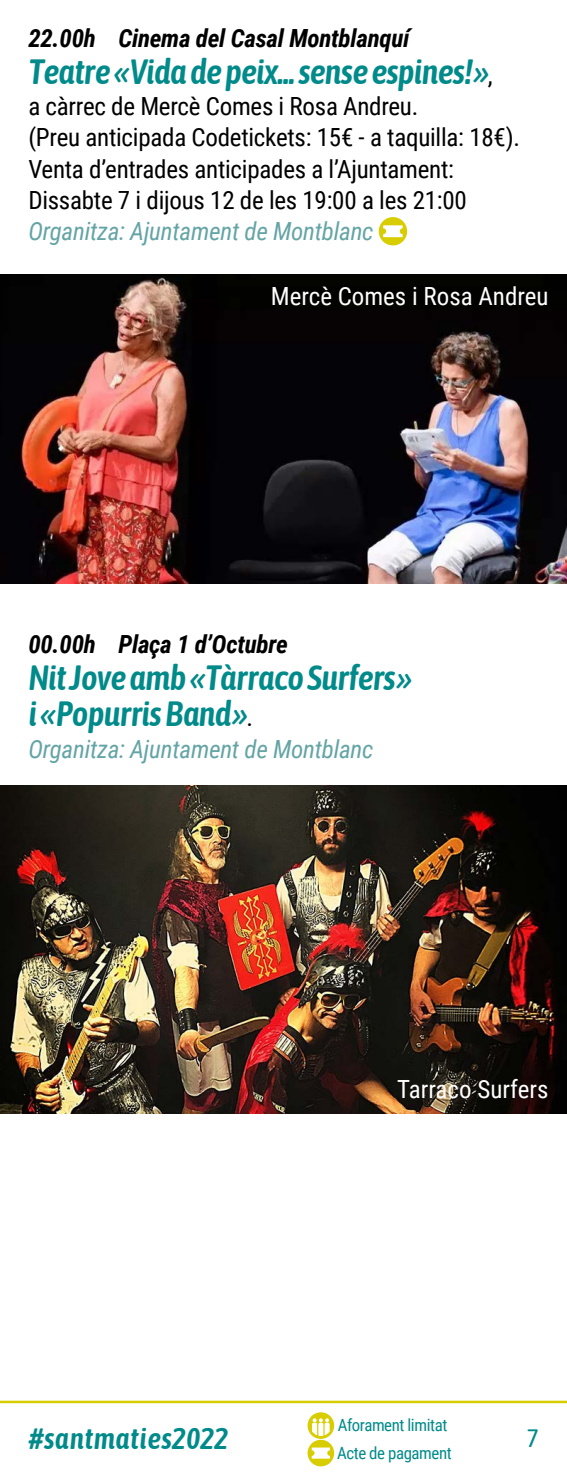
<style>
.page{position:relative;width:567px;height:1475px;background:#fff}
.page>*{position:absolute;margin:0;border:0;box-sizing:border-box;transform-origin:0 0}
.t1{font:italic 600 35px/36.2px "Asap Condensed";letter-spacing:-.025em;color:#008a8a}
.t2{font:italic 600 30px "Asap Condensed";letter-spacing:.01em;color:#008a8a}
.t3{font:25px/31.5px "Roboto Condensed";letter-spacing:-.01em;color:#000}
.t4{font:italic 25px "Roboto Condensed";letter-spacing:-.01em;color:#64a4a5}
.t5{font:italic 700 25px "Roboto Condensed";letter-spacing:-.01em;color:#000}
.t6{font:25px "Roboto Condensed";color:#fff}
.t7{font:25px "Asap Condensed";color:#008a8a}
.t8{font:17px "Roboto Condensed";letter-spacing:-.025em;color:#008a8a}
.s1{font-family:"Roboto Condensed";font-weight:400;font-style:normal;font-size:25px;color:#000}
</style>
<div class="page">
<svg style="left:308px;top:1439px;width:26px;height:26px"></svg>
<svg style="left:312px;top:1447px;width:18px;height:11px"></svg>
<svg style="left:308px;top:1411px;width:26px;height:27px"></svg>
<svg style="left:312px;top:1417px;width:18px;height:18px"></svg>
<hr style="left:0;top:1400px;width:567px;height:2px;background:#d7cd01">
<div style="left:379px;top:217px;width:28px;height:28px;background:#d7cd01;border-radius:50%"></div>
<svg style="left:383px;top:225px;width:20px;height:12px"></svg>
<img style="left:0;top:785px;width:567px;height:328px">
<img style="left:0;top:274px;width:567px;height:309px">
<p class="t5" style="left:28px;top:21px;width:383px">22.00h Cinema del Casal Montblanquí</p>
<h1 class="t1" style="left:28px;top:52px;width:466px">Teatre «Vida de peix... sense espines!»<span class="s1">,</span></h1>
<p class="t3" style="left:28px;top:89px;width:493px">a càrrec de Mercè Comes i Rosa Andreu.<br>(Preu anticipada Codetickets: 15€ - a taquilla: 18€).<br>Venta d’entrades anticipades a l’Ajuntament:<br>Dissabte 7 i dijous 12 de les 19:00 a les 21:00</p>
<p class="t4" style="left:28px;top:214px;width:347px">Organitza: Ajuntament de Montblanc</p>
<p class="t6" style="left:271px;top:278px;width:279px">Mercè Comes i Rosa Andreu</p>
<p class="t5" style="left:28px;top:627px;width:261px">00.00h Plaça 1 d’Octubre</p>
<h1 class="t1" style="left:28px;top:658px;width:385px">Nit Jove amb «Tàrraco Surfers» i «Popurris Band»<span class="s1">.</span></h1>
<p class="t4" style="left:28px;top:731px;width:347px">Organitza: Ajuntament de Montblanc</p>
<p class="t6" style="left:397px;top:1071px;width:153px">Tarraco Surfers</p>
<p class="t8" style="left:338px;top:1413px;width:111px">Aforament limitat</p>
<p class="t2" style="left:28px;top:1417px;width:201px">#santmaties2022</p>
<p class="t7" style="left:527px;top:1421px;width:13px">7</p>
<p class="t8" style="left:337px;top:1440px;width:116px">Acte de pagament</p>
</div>
